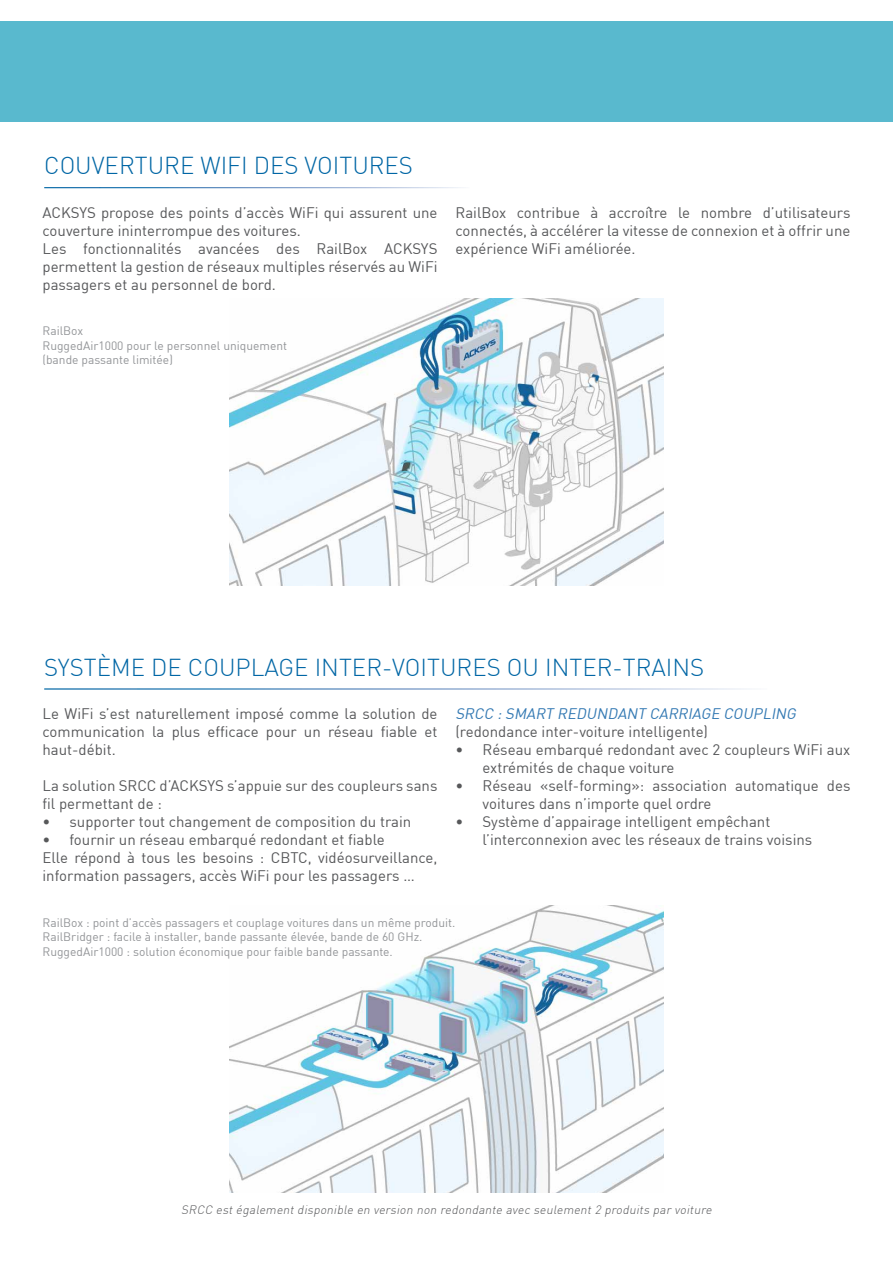
<style>
.page{position:relative;width:893px;height:1263px;background:#fff}
.page>*{position:absolute;margin:0;border:0;box-sizing:border-box;transform-origin:0 0}
.t1{font:300 24px "DIN";color:#0166a5}
.t2{font:15px/18px "DIN";color:#57585a}
.t3{font:italic 15px "DIN";color:#3379b3}
.t4{font:12px/14.4px "DIN";color:#939598}
.t5{font:italic 300 12px "DIN";color:#57585a}
</style>
<div class="page">
<div style="left:0;top:21px;width:893px;height:100px;background:#59b9ce"></div>
<img style="left:230px;top:299px;width:433px;height:286px">
<img style="left:230px;top:906px;width:433px;height:286px">
<h1 class="t1" style="left:44px;top:151px;width:370px">COUVERTURE WIFI DES VOITURES</h1>
<p class="t2" style="left:43px;top:203px;width:396px">ACKSYS propose des points d’accès WiFi qui assurent une couverture ininterrompue des voitures.<br>Les fonctionnalités avancées des RailBox ACKSYS permettent la gestion de réseaux multiples réservés au WiFi passagers et au personnel de bord.</p>
<p class="t2" style="left:455px;top:203px;width:396px;text-align:justify">RailBox contribue à accroître le nombre d’utilisateurs connectés, à accélérer la vitesse de connexion et à offrir une expérience WiFi améliorée.</p>
<p class="t4" style="left:43px;top:324px;width:246px">RailBox<br>RuggedAir1000 pour le personnel uniquement (bande passante limitée)</p>
<h1 class="t1" style="left:44px;top:652px;width:662px">SYSTÈME DE COUPLAGE INTER-VOITURES OU INTER-TRAINS</h1>
<p class="t2" style="left:43px;top:705px;width:396px;text-align:justify">Le WiFi s’est naturellement imposé comme la solution de communication la plus efficace pour un réseau fiable et haut-débit.</p>
<p class="t2" style="left:43px;top:777px;width:396px">La solution SRCC d’ACKSYS s’appuie sur des coupleurs sans fil permettant de :</p>
<p class="t2" style="left:43px;top:813px;width:370px">• supporter tout changement de composition du train</p>
<p class="t2" style="left:43px;top:831px;width:396px">• fournir un réseau embarqué redondant et fiable<br>Elle répond à tous les besoins : CBTC, vidéosurveillance, information passagers, accès WiFi pour les passagers …</p>
<p class="t3" style="left:455px;top:705px;width:345px">SRCC :SMART REDUNDANT CARRIAGE COUPLING</p>
<p class="t2" style="left:455px;top:723px;width:254px">(redondance inter-voiture intelligente)</p>
<p class="t2" style="left:482px;top:741px;width:369px;text-indent:-27px">• Réseau embarqué redondant avec 2 coupleurs WiFi aux extrémités de chaque voiture</p>
<p class="t2" style="left:482px;top:777px;width:369px;text-indent:-27px">• Réseau «self-forming»: association automatique des voitures dans n’importe quel ordre</p>
<p class="t2" style="left:482px;top:813px;width:331px;text-indent:-27px">• Système d’appairage intelligent empêchant l’interconnexion avec les réseaux de trains voisins</p>
<p class="t4" style="left:43px;top:915px;width:414px">RailBox : point d’accès passagers et couplage voitures dans un même produit.<br>RailBridger : facile à installer, bande passante élevée, bande de 60 GHz.<br>RuggedAir1000 : solution économique pour faible bande passante.</p>
<p class="t5" style="left:181px;top:1202px;width:534px">SRCC est également disponible en version non redondante avec seulement 2 produits par voiture</p>
</div>
